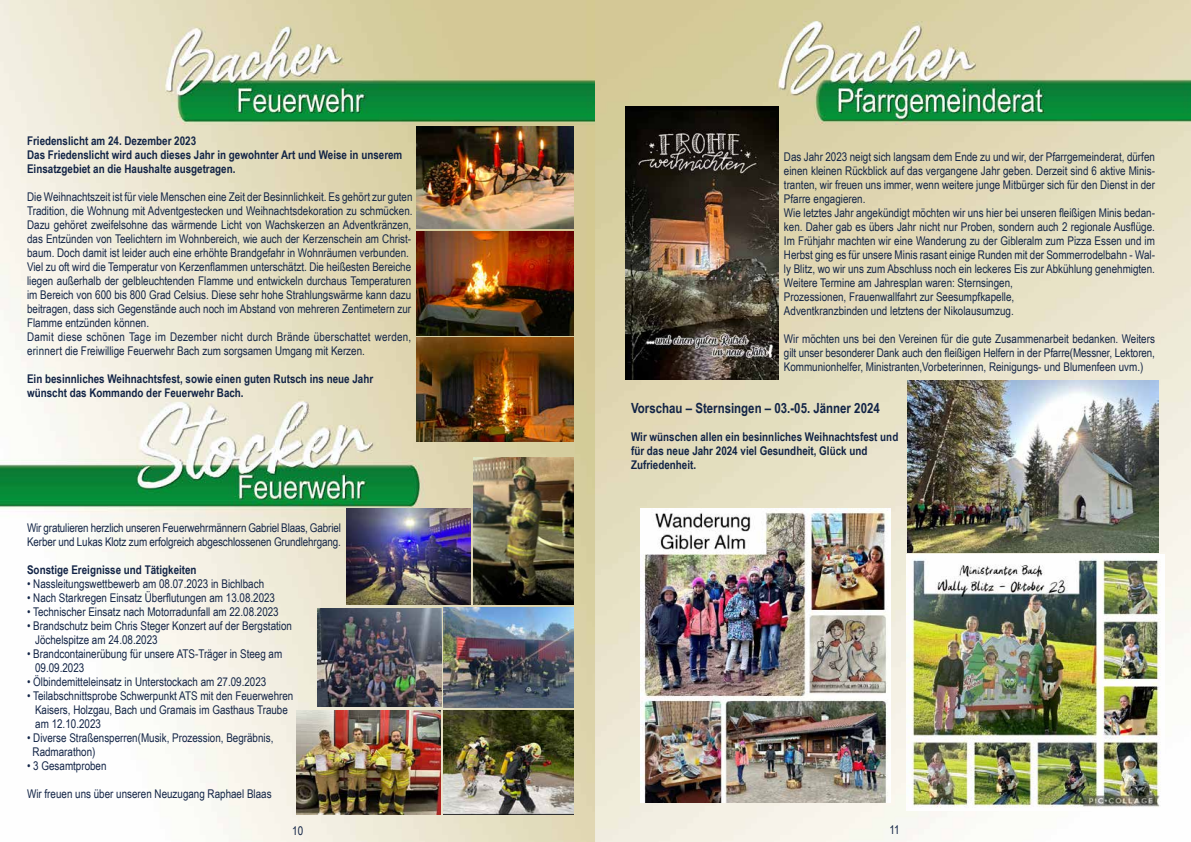
<style>
.page{position:relative;width:1191px;height:842px;background:#fff}
.page>*{position:absolute;margin:0;border:0;box-sizing:border-box;transform-origin:0 0}
.t1{font:700 14px "Arial Narrow";color:#122446}
.t2{font:12px/14px "Arial Narrow";color:#122446}
.t3{font:700 12px/14px "Arial Narrow";color:#122446}
</style>
<div class="page">
<img style="left:0;top:0;width:1191px;height:842px">
<img style="left:474px;top:457px;width:100px;height:148px">
<img style="left:443px;top:710px;width:131px;height:104px">
<img style="left:296px;top:710px;width:144px;height:104px">
<img style="left:347px;top:509px;width:123px;height:96px">
<img style="left:907px;top:380px;width:251px;height:172px">
<img style="left:626px;top:106px;width:152px;height:273px">
<img style="left:906px;top:555px;width:258px;height:255px">
<img style="left:640px;top:509px;width:250px;height:293px">
<img style="left:317px;top:608px;width:124px;height:99px">
<img style="left:443px;top:608px;width:131px;height:99px">
<img style="left:417px;top:126px;width:156px;height:103px">
<img style="left:417px;top:231px;width:156px;height:104px">
<img style="left:417px;top:337px;width:156px;height:104px">
<p class="t3" style="left:27px;top:133px;width:377px">Friedenslicht am 24. Dezember 2023<br>Das Friedenslicht wird auch dieses Jahr in gewohnter Art und Weise in unserem<br>Einsatzgebiet an die Haushalte ausgetragen.</p>
<p class="t2" style="left:27px;top:189px;width:387px">Die Weihnachtszeit ist für viele Menschen eine Zeit der Besinnlichkeit. Es gehört zur guten Tradition, die Wohnung mit Adventgestecken und Weihnachtsdekoration zu schmücken.<br>Dazu gehöret zweifelsohne das wärmende Licht von Wachskerzen an Adventkränzen, das Entzünden von Teelichtern im Wohnbereich, wie auch der Kerzenschein am Christ&shy;baum. Doch damit ist leider auch eine erhöhte Brandgefahr in Wohnräumen verbunden.<br>Viel zu oft wird die Temperatur von Kerzenflammen unterschätzt. Die heißesten Bereiche liegen außerhalb der gelbleuchtenden Flamme und entwickeln durchaus Temperaturen im Bereich von 600 bis 800 Grad Celsius. Diese sehr hohe Strahlungswärme kann dazu beitragen, dass sich Gegenstände auch noch im Abstand von mehreren Zentimetern zur Flamme entzünden können.<br>Damit diese schönen Tage im Dezember nicht durch Brände überschattet werden, erinnert die Freiwillige Feuerwehr Bach zum sorgsamen Umgang mit Kerzen.</p>
<p class="t3" style="left:27px;top:371px;width:347px">Ein besinnliches Weihnachtsfest, sowie einen guten Rutsch ins neue Jahr wünscht das Kommando der Feuerwehr Bach.</p>
<p class="t2" style="left:27px;top:521px;width:315px">Wir gratulieren herzlich unseren Feuerwehrmännern Gabriel Blaas, Gabriel<br>Kerber und Lukas Klotz zum erfolgreich abgeschlossenen Grundlehrgang.</p>
<p class="t3" style="left:27px;top:562px;width:171px">Sonstige Ereignisse und Tätigkeiten</p>
<p class="t2" style="left:27px;top:577px;width:238px">• Nassleitungswettbewerb am 08.07.2023 in Bichlbach</p>
<p class="t2" style="left:27px;top:591px;width:249px">• Nach Starkregen Einsatz Überflutungen am 13.08.2023</p>
<p class="t2" style="left:27px;top:605px;width:253px">• Technischer Einsatz nach Motorradunfall am 22.08.2023</p>
<p class="t2" style="left:35px;top:619px;width:258px;text-indent:-8px">• Brandschutz beim Chris Steger Konzert auf der Bergstation<br>Jöchelspitze am 24.08.2023</p>
<p class="t2" style="left:35px;top:647px;width:249px;text-indent:-8px">• Brandcontainerübung für unsere ATS-Träger in Steeg am<br>09.09.2023</p>
<p class="t2" style="left:27px;top:675px;width:241px">• Ölbindemitteleinsatz in Unterstockach am 27.09.2023</p>
<p class="t2" style="left:35px;top:689px;width:260px;text-indent:-8px">• Teilabschnittsprobe Schwerpunkt ATS mit den Feuerwehren<br>Kaisers, Holzgau, Bach und Gramais im Gasthaus Traube am 12.10.2023</p>
<p class="t2" style="left:33px;top:731px;width:242px;text-indent:-5px">• Diverse Straßensperren(Musik, Prozession, Begräbnis,<br>Radmarathon)</p>
<p class="t2" style="left:27px;top:759px;width:81px">• 3 Gesamtproben</p>
<p class="t2" style="left:27px;top:787px;width:246px">Wir freuen uns über unseren Neuzugang Raphael Blaas</p>
<p class="t2" style="left:784px;top:149px;width:372px">Das Jahr 2023 neigt sich langsam dem Ende zu und wir, der Pfarrgemeinderat, dürfen einen kleinen Rückblick auf das vergangene Jahr geben. Derzeit sind 6 aktive Minis&shy;tranten, wir freuen uns immer, wenn weitere junge Mitbürger sich für den Dienst in der Pfarre engagieren.<br>Wie letztes Jahr angekündigt möchten wir uns hier bei unseren fleißigen Minis bedan&shy;ken. Daher gab es übers Jahr nicht nur Proben, sondern auch 2 regionale Ausflüge.<br>Im Frühjahr machten wir eine Wanderung zu der Gibleralm zum Pizza Essen und im Herbst ging es für unsere Minis rasant einige Runden mit der Sommerrodelbahn - Wal&shy;ly Blitz, wo wir uns zum Abschluss noch ein leckeres Eis zur Abkühlung genehmigten.<br>Weitere Termine am Jahresplan waren: Sternsingen,<br>Prozessionen, Frauenwallfahrt zur Seesumpfkapelle,<br>Adventkranzbinden und letztens der Nikolausumzug.</p>
<p class="t2" style="left:784px;top:331px;width:372px;text-align:justify">Wir möchten uns bei den Vereinen für die gute Zusammenarbeit bedanken. Weiters gilt unser besonderer Dank auch den fleißigen Helfern in der Pfarre(Messner, Lektoren, Kommunionhelfer, Ministranten,Vorbeterinnen, Reinigungs- und Blumenfeen uvm.)</p>
<p class="t1" style="left:631px;top:397px;width:250px">Vorschau – Sternsingen – 03.-05. Jänner 2024</p>
<p class="t3" style="left:631px;top:429px;width:269px">Wir wünschen allen ein besinnliches Weihnachtsfest und für das neue Jahr 2024 viel Gesundheit, Glück und<br>Zufriedenheit.</p>
<p class="t2" style="left:292px;top:824px;width:12px">10</p>
<p class="t2" style="left:889px;top:822px;width:12px">11</p>
</div>
